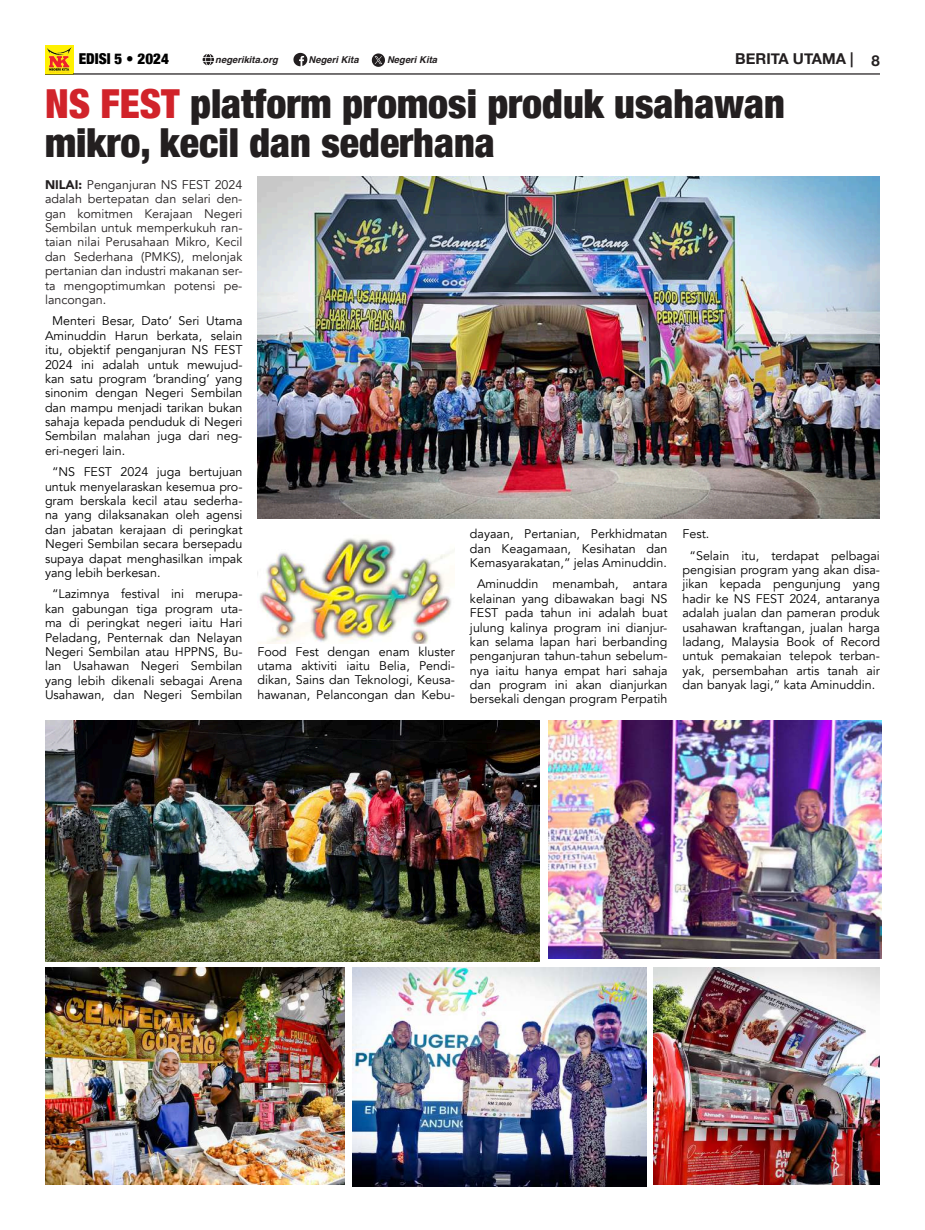
<style>
.page{position:relative;width:925px;height:1230px;background:#fff}
.page>*{position:absolute;margin:0;border:0;box-sizing:border-box;transform-origin:0 0}
.t1{font:900 condensed 40px/38.8px "Helvetica Neue";color:#231f20}
.t2{font:700 15px "Helvetica Neue";color:#231f20}
.t3{font:900 condensed 15px "Helvetica Neue";color:#000}
.t4{font:12.5px/14.4px "Avenir";color:#000;text-align:justify}
.t5{font:12.5px/14.4px "Avenir";color:#231f20;text-align:justify}
.t6{font:italic 700 9.5px "Helvetica";color:#231f20}
.s1{color:#d1232a}
.s2{font-weight:900}
</style>
<div class="page">
<hr style="left:45px;top:73px;width:835px;height:2px;background:#231f20">
<svg style="left:293px;top:53px;width:14px;height:13px"></svg>
<svg style="left:372px;top:53px;width:13px;height:14px"></svg>
<svg style="left:203px;top:54px;width:11px;height:11px"></svg>
<img style="left:45px;top:45px;width:28px;height:28px">
<img style="left:257px;top:538px;width:198px;height:105px">
<img style="left:257px;top:176px;width:623px;height:342px">
<img style="left:45px;top:720px;width:495px;height:241px">
<img style="left:45px;top:967px;width:299px;height:217px">
<img style="left:549px;top:720px;width:332px;height:238px">
<img style="left:352px;top:967px;width:294px;height:219px">
<img style="left:654px;top:967px;width:226px;height:217px">
<p class="t3" style="left:79px;top:47px;width:92px">EDISI 5 • 2024</p>
<p class="t6" style="left:215px;top:54px;width:64px">negerikita.org</p>
<p class="t6" style="left:309px;top:54px;width:51px">Negeri Kita</p>
<p class="t6" style="left:387px;top:54px;width:51px">Negeri Kita</p>
<p class="t2" style="left:735px;top:47px;width:120px">BERITA UTAMA |</p>
<h1 class="t1" style="left:45px;top:82px;width:741px"><span class="s1">NS FEST</span> platform promosi produk usahawan mikro, kecil dan sederhana</h1>
<p class="t2" style="left:871px;top:49px;width:10px">8</p>
<p class="t5" style="left:45px;top:178px;width:199px"><span class="s2">NILAI:</span> Penganjuran NS FEST 2024 adalah bertepatan dan selari den&shy;gan komitmen Kerajaan Negeri Sembilan untuk memperkukuh ran&shy;taian nilai Perusahaan Mikro, Kecil dan Sederhana (PMKS), melonjak pertanian dan industri makanan ser&shy;ta mengoptimumkan potensi pe&shy;lancongan.</p>
<p class="t4" style="left:45px;top:314px;width:199px;text-indent:7px">Menteri Besar, Dato’ Seri Utama Aminuddin Harun berkata, selain itu, objektif penganjuran NS FEST 2024 ini adalah untuk mewujud&shy;kan satu program ‘branding’ yang sinonim dengan Negeri Sembilan dan mampu menjadi tarikan bukan sahaja kepada penduduk di Negeri Sembilan malahan juga dari neg&shy;eri-negeri lain.</p>
<p class="t4" style="left:45px;top:465px;width:199px;text-indent:7px">“NS FEST 2024 juga bertujuan untuk menyelaraskan kesemua pro&shy;gram berskala kecil atau sederha&shy;na yang dilaksanakan oleh agensi dan jabatan kerajaan di peringkat Negeri Sembilan secara bersepadu supaya dapat menghasilkan impak yang lebih berkesan.</p>
<p class="t4" style="left:45px;top:587px;width:199px;text-align:center">“Lazimnya festival ini merupa&shy;kan gabungan tiga program uta&shy;ma di peringkat negeri iaitu Hari<br>Peladang, Penternak dan Nelayan<br>Negeri Sembilan atau HPPNS, Bu&shy;lan Usahawan Negeri Sembilan yang lebih dikenali sebagai Arena<br>Usahawan, dan Negeri Sembilan</p>
<p class="t4" style="left:257px;top:644px;width:199px">Food Fest dengan enam kluster utama aktiviti iaitu Belia, Pendi&shy;dikan, Sains dan Teknologi, Keusa&shy;hawanan, Pelancongan dan Kebu-</p>
<p class="t4" style="left:470px;top:527px;width:199px">dayaan, Pertanian, Perkhidmatan dan Keagamaan, Kesihatan dan Kemasyarakatan,” jelas Aminuddin.</p>
<p class="t4" style="left:470px;top:577px;width:199px;text-align:center">Aminuddin menambah, antara kelainan yang dibawakan bagi NS<br>FEST pada tahun ini adalah buat julung kalinya program ini dianjur&shy;kan selama lapan hari berbanding penganjuran tahun-tahun sebelum&shy;nya iaitu hanya empat hari sahaja dan program ini akan dianjurkan bersekali dengan program Perpatih</p>
<p class="t4" style="left:689px;top:523px;width:192px;line-height:21.5px;text-indent:-7px">Fest.<br>“Selain itu, terdapat pelbagai</p>
<p class="t4" style="left:682px;top:563px;width:199px">pengisian program yang akan disa&shy;jikan kepada pengunjung yang hadir ke NS FEST 2024, antaranya adalah jualan dan pameran produk usahawan kraftangan, jualan harga ladang, Malaysia Book of Record untuk pemakaian telepok terban&shy;yak, persembahan artis tanah air dan banyak lagi,” kata Aminuddin.</p>
</div>
